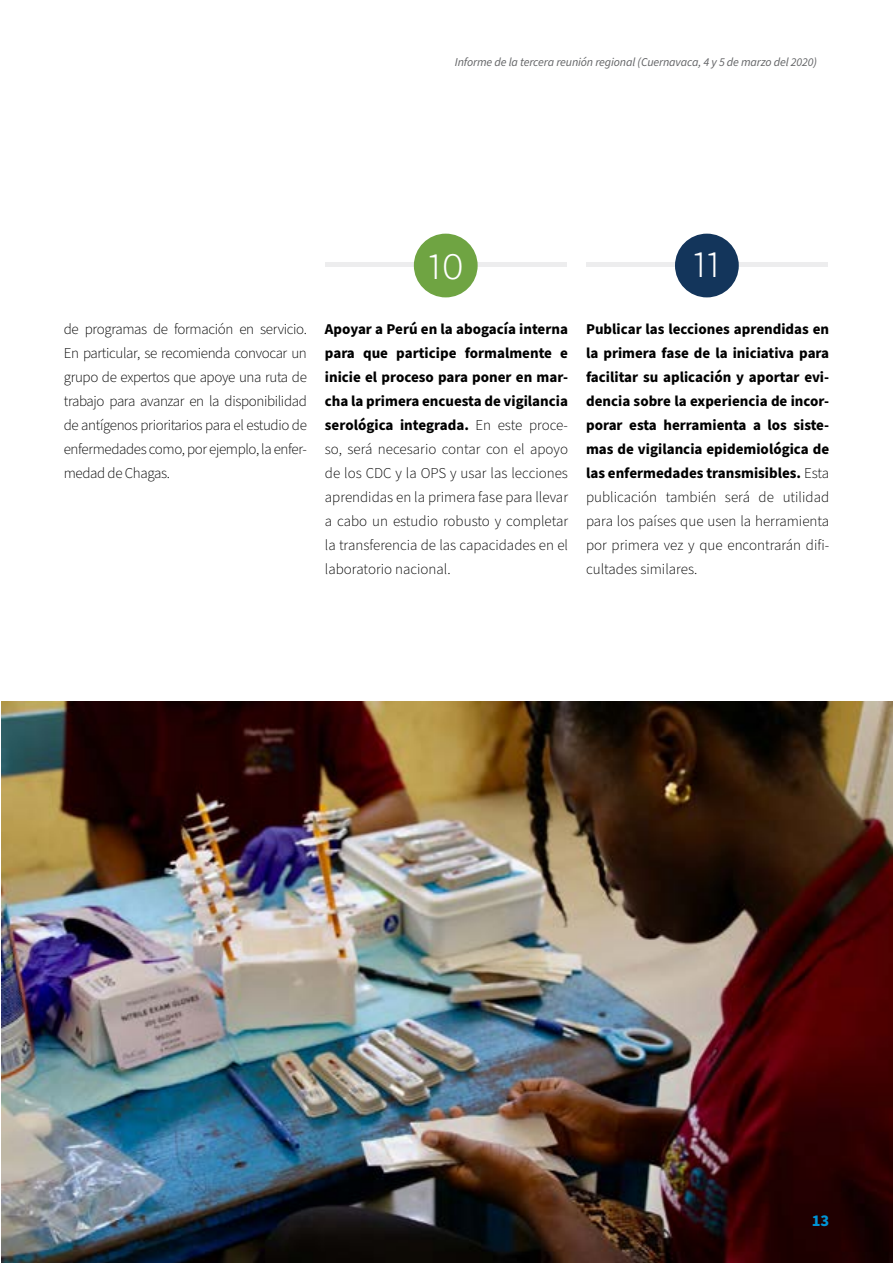
<style>
.page{position:relative;width:893px;height:1263px;background:#fff}
.page>*{position:absolute;margin:0;border:0;box-sizing:border-box;transform-origin:0 0}
.t1{font:300 48px "Source Sans Pro";color:#fff}
.t2{font:700 16.5px "Source Sans Pro";color:#0093d5}
.t3{font:300 15px/24px "Source Sans Pro";letter-spacing:-.025em;color:#000;text-align:justify}
.t4{font:700 15px/24px "Source Sans Pro";color:#000;text-align:justify}
.t5{font:italic 12px "Source Sans Pro";letter-spacing:-.01em;color:#636466}
.s1{font-weight:700}
.s2{font-weight:300}
</style>
<div class="page">
<hr style="left:325px;top:262px;width:242px;height:4px;background:#ededee">
<div style="left:414px;top:234px;width:64px;height:63px;background:#6fa442;border-radius:50%"></div>
<hr style="left:586px;top:262px;width:242px;height:4px;background:#ededee">
<div style="left:675px;top:234px;width:64px;height:63px;background:#13355b;border-radius:50%"></div>
<img style="left:2px;top:702px;width:891px;height:561px">
<p class="t5" style="left:455px;top:54px;width:364px">Informe de la tercera reunión regional (Cuernavaca, 4 y 5 de marzo del 2020)</p>
<p class="t3" style="left:64px;top:318px;width:245px">de programas de formación en servicio.<br>En particular, se recomienda convocar un grupo de expertos que apoye una ruta de trabajo para avanzar en la disponibilidad de antígenos prioritarios para el estudio de enfermedades como, por ejemplo, la enfer&shy;medad de Chagas.</p>
<h1 class="t1" style="left:427px;top:231px;width:39px">10</h1>
<h1 class="t1" style="left:692px;top:229px;width:31px">11</h1>
<p class="t3" style="left:325px;top:318px;width:245px"><span class="s1">Apoyar a Perú en la abogacía interna para que participe formalmente e inicie el proceso para poner en mar&shy;cha la primera encuesta de vigilancia serológica integrada.</span> En este proce&shy;so, será necesario contar con el apoyo de los CDC y la OPS y usar las lecciones aprendidas en la primera fase para llevar a cabo un estudio robusto y completar la transferencia de las capacidades en el laboratorio nacional.</p>
<p class="t4" style="left:586px;top:318px;width:245px">Publicar las lecciones aprendidas en la primera fase de la iniciativa para facilitar su aplicación y aportar evi&shy;dencia sobre la experiencia de incor&shy;porar esta herramienta a los siste&shy;mas de vigilancia epidemiológica de las enfermedades transmisibles. <span class="s2">Esta publicación también será de utilidad para los países que usen la herramienta por primera vez y que encontrarán difi&shy;cultades similares.</span></p>
<p class="t2" style="left:812px;top:1209px;width:19px">13</p>
</div>
